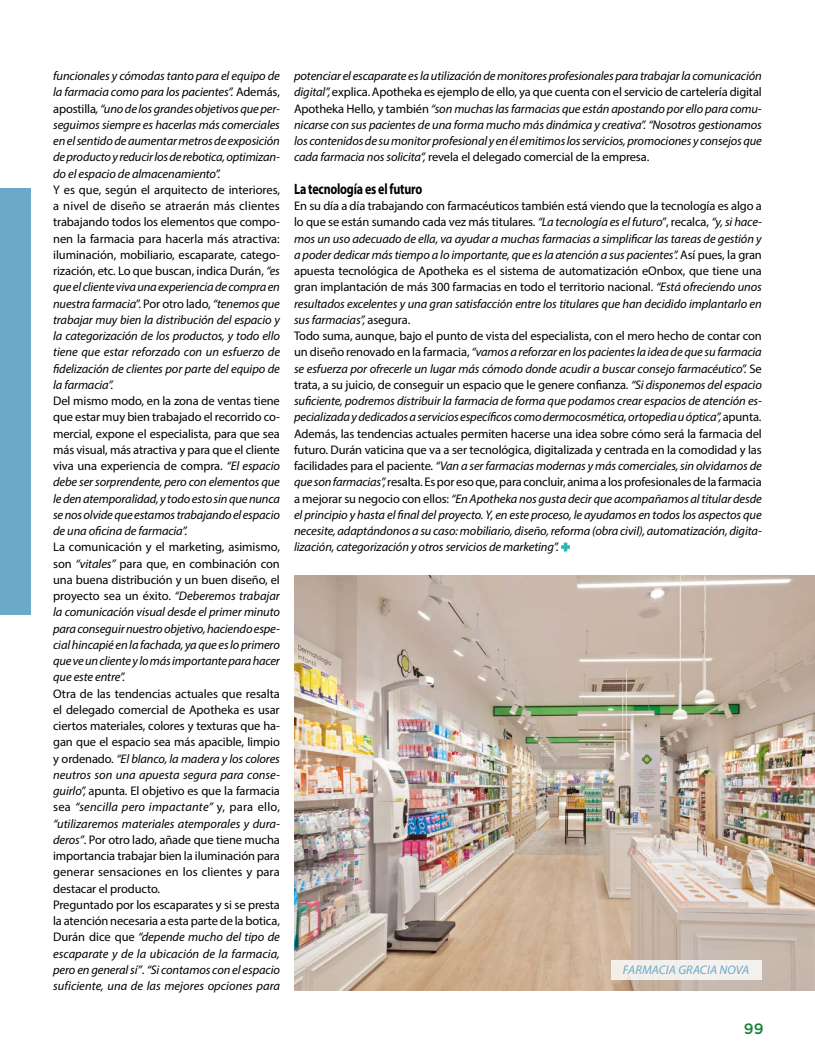
<style>
.page{position:relative;width:815px;height:1063px;background:#fff}
.page>*{position:absolute;margin:0;border:0;box-sizing:border-box;transform-origin:0 0}
.t1{font:700 15px "Myriad Pro";letter-spacing:-.02em;color:#000;scale:.8 1}
.t2{font:500 15px "Gotham";color:#178236}
.t3{font:italic 12.5px/16.2px "Myriad Pro";letter-spacing:-.01em;color:#000;text-align:justify}
.t4{font:12.5px/16.2px "Myriad Pro";letter-spacing:-.01em;color:#000;text-align:justify}
.t5{font:italic 12.5px "Myriad Pro";letter-spacing:.01em;color:#6ba9c9}
.s1{font-style:normal}
.s2{font-style:italic}
</style>
<div class="page">
<div style="left:0;top:189px;width:30px;height:426px;background:#6ba9c9"></div>
<svg style="left:561px;top:543px;width:9px;height:8px"></svg>
<img style="left:294px;top:576px;width:521px;height:414px">
<div style="left:611px;top:960px;width:151px;height:20px;background:#f3f1ee"></div>
<p class="t3" style="left:53px;top:68px;width:228px">funcionales y cómodas tanto para el equipo de la farmacia como para los pacientes”. <span class="s1">Además, apostilla</span>, “uno de los grandes objetivos que per&shy;seguimos siempre es hacerlas más comerciales en el sentido de aumentar metros de exposición de producto y reducir los de rebotica, optimizan&shy;do el espacio de almacenamiento”.</p>
<p class="t3" style="left:53px;top:181px;width:228px"><span class="s1">Y es que, según el arquitecto de interiores, a nivel de diseño se atraerán más clientes trabajando todos los elementos que compo&shy;nen la farmacia para hacerla más atractiva: iluminación, mobiliario, escaparate, catego&shy;rización, etc. Lo que buscan, indica Durán,</span> “es que el cliente viva una experiencia de compra en nuestra farmacia<span class="s1">”. Por otro lado,</span> “tenemos que trabajar muy bien la distribución del espacio y la categorización de los productos, y todo ello tiene que estar reforzado con un esfuerzo de fidelización de clientes por parte del equipo de la farmacia”.</p>
<p class="t4" style="left:53px;top:393px;width:228px">Del mismo modo, en la zona de ventas tiene que estar muy bien trabajado el recorrido co&shy;mercial, expone el especialista, para que sea más visual, más atractiva y para que el cliente viva una experiencia de compra. <span class="s2">“El espacio debe ser sorprendente, pero con elementos que le den atemporalidad, y todo esto sin que nunca se nos olvide que estamos trabajando el espacio de una oficina de farmacia”.</span></p>
<p class="t3" style="left:53px;top:539px;width:228px"><span class="s1">La comunicación y el marketing, asimismo, son</span> “vitales” <span class="s1">para que, en combinación con una buena distribución y un buen diseño, el proyecto sea un éxito.</span> “Deberemos trabajar la comunicación visual desde el primer minuto para conseguir nuestro objetivo, haciendo espe&shy;cial hincapié en la fachada, ya que es lo primero que ve un cliente y lo más importante para hacer que este entre”.</p>
<p class="t4" style="left:53px;top:685px;width:228px;text-align:left">Otra de las tendencias actuales que resalta el delegado comercial de Apotheka es usar ciertos materiales, colores y texturas que ha&shy;gan que el espacio sea más apacible, limpio y ordenado. <span class="s2">“El blanco, la madera y los colores neutros son una apuesta segura para conse&shy;guirlo”,</span> apunta. El objetivo es que la farmacia sea <span class="s2">“sencilla pero impactante”</span> y, para ello, <span class="s2">“utilizaremos materiales atemporales y dura&shy;deros”</span>. Por otro lado, añade que tiene mucha importancia trabajar bien la iluminación para generar sensaciones en los clientes y para destacar el producto.<br>Preguntado por los escaparates y si se presta la atención necesaria a esta parte de la botica, Durán dice que <span class="s2">“depende mucho del tipo de escaparate y de la ubicación de la farmacia, pero en general sí”</span>. <span class="s2">“Si contamos con el espacio suficiente, una de las mejores opciones para</span></p>
<p class="t3" style="left:294px;top:68px;width:469px">potenciar el escaparate es la utilización de monitores profesionales para trabajar la comunicación digital”, <span class="s1">explica.Apotheka es ejemplo de ello, ya que cuenta con el servicio de cartelería digital Apotheka Hello, y también</span> “son muchas las farmacias que están apostando por ello para comu&shy;nicarse con sus pacientes de una forma mucho más dinámica y creativa”. “Nosotros gestionamos los contenidos de su monitor profesional y en él emitimos los servicios, promociones y consejos que cada farmacia nos solicita”, <span class="s1">revela el delegado comercial de la empresa.</span></p>
<p class="t1" style="left:294px;top:179px;width:162px">La tecnología es el futuro</p>
<p class="t3" style="left:294px;top:198px;width:469px;text-align:left"><span class="s1">En su día a día trabajando con farmacéuticos también está viendo que la tecnología es algo a lo que se están sumando cada vez más titulares.</span> “La tecnología es el futuro”<span class="s1">, recalca,</span> “y, si hace&shy;mos un uso adecuado de ella, va ayudar a muchas farmacias a simplificar las tareas de gestión y a poder dedicar más tiempo a lo importante, que es la atención a sus pacientes”. <span class="s1">Así pues, la gran apuesta tecnológica de Apotheka es el sistema de automatización eOnbox, que tiene una gran implantación de más 300 farmacias en todo el territorio nacional.</span> “Está ofreciendo unos resultados excelentes y una gran satisfacción entre los titulares que han decidido implantarlo en sus farmacias”, <span class="s1">asegura.<br>Todo suma, aunque, bajo el punto de vista del especialista, con el mero hecho de contar con un diseño renovado en la farmacia,</span> “vamos a reforzar en los pacientes la idea de que su farmacia se esfuerza por ofrecerle un lugar más cómodo donde acudir a buscar consejo farmacéutico”. <span class="s1">Se trata, a su juicio, de conseguir un espacio que le genere confianza.</span> “Si disponemos del espacio suficiente, podremos distribuir la farmacia de forma que podamos crear espacios de atención es&shy;pecializada y dedicados a servicios específicos como dermocosmética, ortopedia u óptica”, <span class="s1">apunta.<br>Además, las tendencias actuales permiten hacerse una idea sobre cómo será la farmacia del futuro. Durán vaticina que va a ser tecnológica, digitalizada y centrada en la comodidad y las facilidades para el paciente</span>. “Van a ser farmacias modernas y más comerciales, sin olvidarnos de que son farmacias”, <span class="s1">resalta. Es por eso que, para concluir, anima a los profesionales de la farmacia a mejorar su negocio con ellos:</span> “En Apotheka nos gusta decir que acompañamos al titular desde el principio y hasta el final del proyecto. Y, en este proceso, le ayudamos en todos los aspectos que necesite, adaptándonos a su caso: mobiliario, diseño, reforma (obra civil), automatización, digita&shy;lización, categorización y otros servicios de marketing”.</p>
<p class="t5" style="left:623px;top:962px;width:128px">FARMACIA GRACIA NOVA</p>
<p class="t2" style="left:744px;top:1018px;width:21px">99</p>
</div>
